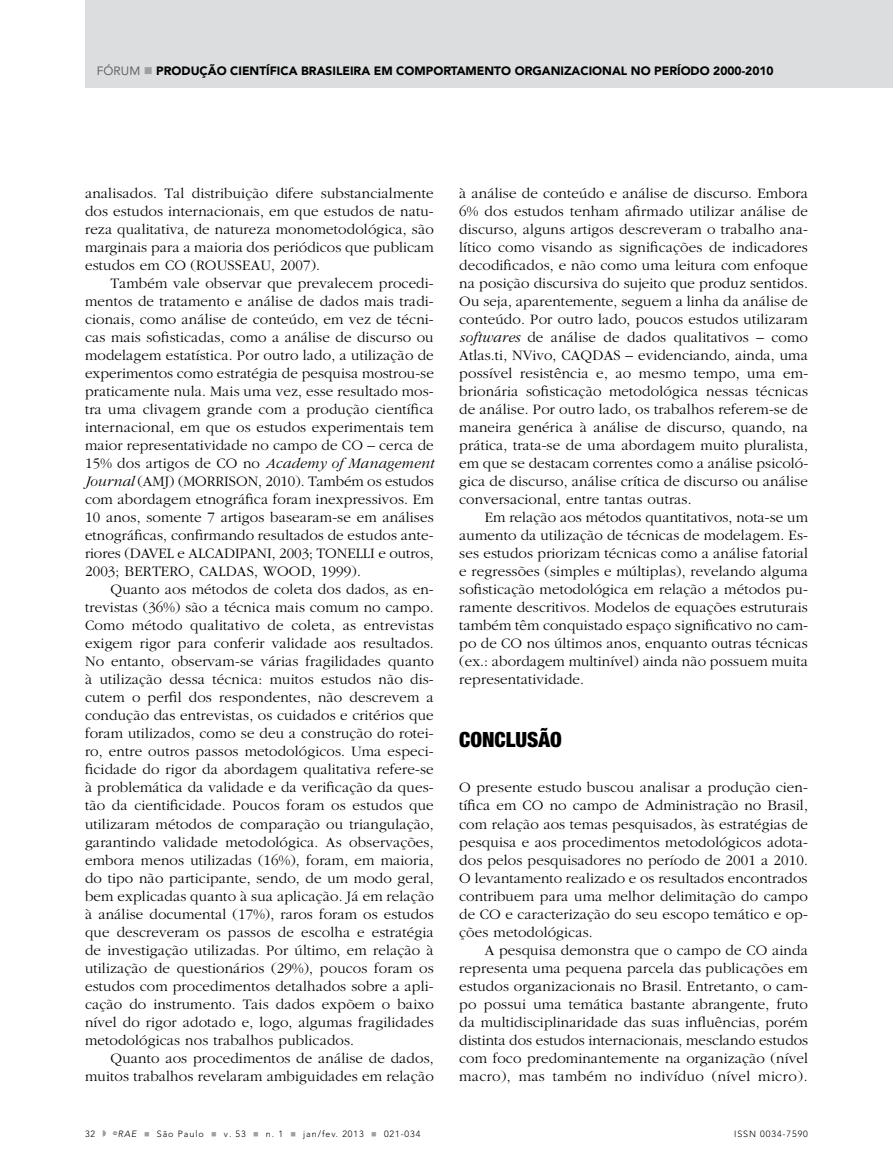
<style>
.page{position:relative;width:893px;height:1170px;background:#fff}
.page>*{position:absolute;margin:0;border:0;box-sizing:border-box;transform-origin:0 0}
.t1{font:900 condensed 21px "Helvetica Neue LT Std";color:#000}
.t2{font:300 15px/18px "Garamond";letter-spacing:.01em;color:#000;text-align:justify}
.t3{font:900 12px "Avenir LT Std";color:#000}
.t4{font:300 9px "Avenir LT Std";letter-spacing:.1em;color:#000}
.s1{font-weight:400;color:#636466}
.s2{color:#9d9fa2}
.s3{font-style:italic}
</style>
<div class="page">
<div style="left:85px;top:0;width:808px;height:87px;background:#dcddde"></div>
<svg style="left:103px;top:1130px;width:3px;height:6px"></svg>
<p class="t3" style="left:97px;top:63px;width:254px"><span class="s1">FÓRUM</span> <span class="s2">■</span> PRODUÇÃO CIENTÍFICA BRASILEIRA</p>
<p class="t3" style="left:374px;top:63px;width:401px">EM COMPORTAMENTO ORGANIZACIONAL NO PERÍODO 2000-2010</p>
<p class="t2" style="left:85px;top:185px;width:350px">analisados. Tal distribuição difere substancialmente dos estudos internacionais, em que estudos de natu&shy;reza qualitativa, de natureza monometodológica, são marginais para a maioria dos periódicos que publicam estudos em CO (Roussea</p>
<p class="t2" style="left:260px;top:257px;width:61px">u, 2007).</p>
<p class="t2" style="left:111px;top:275px;width:325px">Também vale observar que prevalecem procedi-</p>
<p class="t2" style="left:85px;top:293px;width:350px">mentos de tratamento e análise de dados mais tradi-</p>
<p class="t2" style="left:85px;top:311px;width:350px">cionais, como análise de conteúdo, em vez de técni-</p>
<p class="t2" style="left:85px;top:329px;width:350px">cas mais sofisticadas, como a análise de discurso ou</p>
<p class="t2" style="left:85px;top:347px;width:350px">modelagem estatística. Por outro lado, a utilização de</p>
<p class="t2" style="left:85px;top:365px;width:350px">experimentos como estratégia de pesquisa mostrou-se</p>
<p class="t2" style="left:85px;top:383px;width:350px">praticamente nula. Mais uma vez, esse resultado mos-</p>
<p class="t2" style="left:85px;top:401px;width:350px">tra uma clivagem grande com a produção científica</p>
<p class="t2" style="left:85px;top:419px;width:350px">internacional, em que os estudos experimentais tem</p>
<p class="t2" style="left:85px;top:437px;width:350px">maior representatividade no campo de CO – cerca de</p>
<p class="t2" style="left:85px;top:455px;width:350px">15% dos artigos de CO no <span class="s3">Academy of Management</span></p>
<p class="t2" style="left:85px;top:473px;width:121px"><span class="s3">Journal</span> (AMJ) (Morrison</p>
<p class="t2" style="left:85px;top:473px;width:350px;text-indent:173px">, 2010). Também os estudos com abordagem etnográfica foram inexpressivos. Em 10 anos, somente 7 artigos basearam-se em análises etnográficas, confirmando resultados de estudos ante&shy;riores (Davel e Alcadipani</p>
<p class="t2" style="left:272px;top:545px;width:56px">, 2003; Tone</p>
<p class="t2" style="left:356px;top:545px;width:79px">lli e outros,</p>
<p class="t2" style="left:85px;top:563px;width:87px">2003; Bertero</p>
<p class="t2" style="left:190px;top:563px;width:46px">, Caldas</p>
<p class="t2" style="left:254px;top:563px;width:23px">, Wood</p>
<p class="t2" style="left:312px;top:563px;width:51px">, 1999).</p>
<p class="t2" style="left:111px;top:581px;width:325px">Quanto aos métodos de coleta dos dados, as en-</p>
<p class="t2" style="left:85px;top:599px;width:350px">trevistas (36%) são a técnica mais comum no campo.</p>
<p class="t2" style="left:85px;top:617px;width:350px">Como método qualitativo de coleta, as entrevistas</p>
<p class="t2" style="left:85px;top:635px;width:350px">exigem rigor para conferir validade aos resultados.</p>
<p class="t2" style="left:85px;top:653px;width:350px">No entanto, observam-se várias fragilidades quanto</p>
<p class="t2" style="left:85px;top:671px;width:350px">à utilização dessa técnica: muitos estudos não dis-</p>
<p class="t2" style="left:85px;top:689px;width:350px">cutem o perfil dos respondentes, não descrevem a</p>
<p class="t2" style="left:85px;top:707px;width:350px">condução das entrevistas, os cuidados e critérios que</p>
<p class="t2" style="left:85px;top:725px;width:350px">foram utilizados, como se deu a construção do rotei-</p>
<p class="t2" style="left:85px;top:743px;width:350px">ro, entre outros passos metodológicos. Uma especi-</p>
<p class="t2" style="left:85px;top:761px;width:350px">ficidade do rigor da abordagem qualitativa refere-se</p>
<p class="t2" style="left:85px;top:779px;width:350px">à problemática da validade e da verificação da ques-</p>
<p class="t2" style="left:85px;top:797px;width:350px">tão da cientificidade. Poucos foram os estudos que</p>
<p class="t2" style="left:85px;top:815px;width:350px">utilizaram métodos de comparação ou triangulação,</p>
<p class="t2" style="left:85px;top:833px;width:350px">garantindo validade metodológica. As observações,</p>
<p class="t2" style="left:85px;top:851px;width:350px">embora menos utilizadas (16%), foram, em maioria,</p>
<p class="t2" style="left:85px;top:869px;width:350px">do tipo não participante, sendo, de um modo geral,</p>
<p class="t2" style="left:85px;top:887px;width:350px">bem explicadas quanto à sua aplicação. Já em relação</p>
<p class="t2" style="left:85px;top:905px;width:350px">à análise documental (17%), raros foram os estudos</p>
<p class="t2" style="left:85px;top:923px;width:350px">que descreveram os passos de escolha e estratégia</p>
<p class="t2" style="left:85px;top:941px;width:350px">de investigação utilizadas. Por último, em relação à</p>
<p class="t2" style="left:85px;top:959px;width:350px">utilização de questionários (29%), poucos foram os</p>
<p class="t2" style="left:85px;top:977px;width:350px">estudos com procedimentos detalhados sobre a apli-</p>
<p class="t2" style="left:85px;top:995px;width:350px">cação do instrumento. Tais dados expõem o baixo</p>
<p class="t2" style="left:85px;top:1013px;width:350px">nível do rigor adotado e, logo, algumas fragilidades</p>
<p class="t2" style="left:85px;top:1031px;width:271px">metodológicas nos trabalhos publicados.</p>
<p class="t2" style="left:111px;top:1049px;width:325px">Quanto aos procedimentos de análise de dados,</p>
<p class="t2" style="left:85px;top:1067px;width:350px">muitos trabalhos revelaram ambiguidades em relação</p>
<p class="t2" style="left:459px;top:185px;width:350px">à análise de conteúdo e análise de discurso. Embora 6% dos estudos tenham afirmado utilizar análise de discurso, alguns artigos descreveram o trabalho ana&shy;lítico como visando as significações de indicadores decodificados, e não como uma leitura com enfoque na posição discursiva do sujeito que produz sentidos.<br>Ou seja, aparentemente, seguem a linha da análise de conteúdo. Por outro lado, poucos estudos utilizaram <span class="s3">softwares</span> de análise de dados qualitativos – como Atlas.ti, NVivo, CAQDAS – evidenciando, ainda, uma possível resistência e, ao mesmo tempo, uma em&shy;brionária sofisticação metodológica nessas técnicas de análise. Por outro lado, os trabalhos referem-se de maneira genérica à análise de discurso, quando, na prática, trata-se de uma abordagem muito pluralista, em que se destacam correntes como a análise psicoló&shy;gica de discurso, análise crítica de discurso ou análise conversacional, entre tantas outras.</p>
<p class="t2" style="left:459px;top:509px;width:350px;text-indent:26px">Em relação aos métodos quantitativos, nota-se um aumento da utilização de técnicas de modelagem. Es&shy;ses estudos priorizam técnicas como a análise fatorial e regressões (simples e múltiplas), revelando alguma sofisticação metodológica em relação a métodos pu&shy;ramente descritivos. Modelos de equações estruturais também têm conquistado espaço significativo no cam&shy;po de CO nos últimos anos, enquanto outras técnicas (ex.: abordagem multinível) ainda não possuem muita representatividade.</p>
<h1 class="t1" style="left:459px;top:727px;width:104px">CONCLUSÃO</h1>
<p class="t2" style="left:459px;top:779px;width:350px">O presente estudo buscou analisar a produção cien&shy;tífica em CO no campo de Administração no Brasil, com relação aos temas pesquisados, às estratégias de pesquisa e aos procedimentos metodológicos adota&shy;dos pelos pesquisadores no período de 2001 a 2010.<br>O levantamento realizado e os resultados encontrados contribuem para uma melhor delimitação do campo de CO e caracterização do seu escopo temático e op&shy;ções metodológicas.</p>
<p class="t2" style="left:459px;top:941px;width:350px;text-indent:26px">A pesquisa demonstra que o campo de CO ainda representa uma pequena parcela das publicações em estudos organizacionais no Brasil. Entretanto, o cam&shy;po possui uma temática bastante abrangente, fruto da multidisciplinaridade das suas influências, porém distinta dos estudos internacionais, mesclando estudos com foco predominantemente na organização (nível macro), mas também no indivíduo (nível micro).</p>
<p class="t4" style="left:85px;top:1128px;width:12px">32</p>
<p class="t4" style="left:113px;top:1128px;width:309px"><sup>©</sup><span class="s3">RAE</span> <span class="s2">■</span> São Paulo <span class="s2">■</span> v. 53 <span class="s2">■</span> n. 1 <span class="s2">■</span> jan/fev. 2013 <span class="s2">■</span> 021-034</p>
<p class="t4" style="left:734px;top:1128px;width:75px">ISSN 0034-7590</p>
</div>
